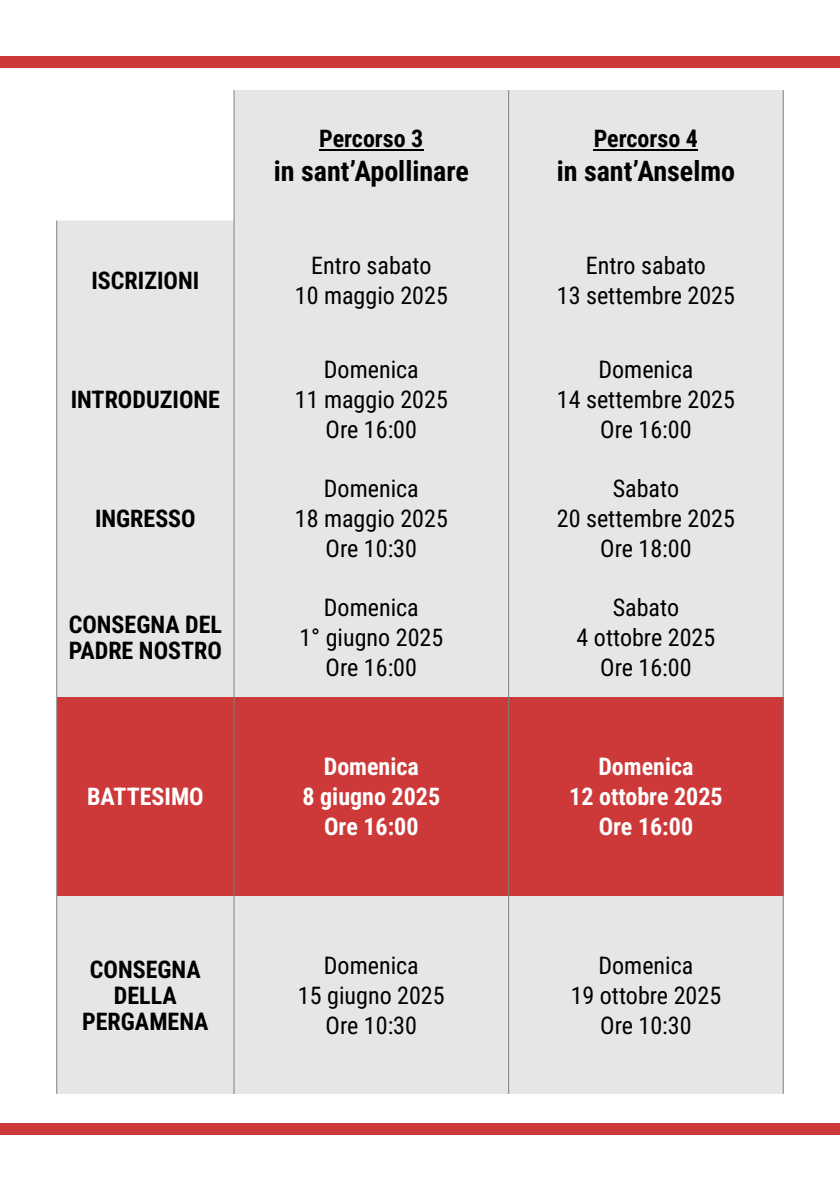
<style>
.page{position:relative;width:840px;height:1191px;background:#fff}
.page>*{position:absolute;margin:0;border:0;box-sizing:border-box;transform-origin:0 0}
.t1{font:700 28px "Roboto Condensed";color:#000}
.t2{font:24px/30px "Roboto Condensed";color:#000;text-align:center}
.t3{font:700 24px/26px "Roboto Condensed";color:#000}
.t4{font:700 24px/30px "Roboto Condensed";color:#fff;text-align:center}
</style>
<div class="page">
<div style="left:0;top:57px;width:839px;height:11px;background:#cd3939"></div>
<div style="left:0;top:1123px;width:839px;height:12px;background:#cd3939"></div>
<div style="left:57px;top:90px;width:725px;height:1003px;background:#e6e6e6"></div>
<div style="left:57px;top:697px;width:725px;height:198px;background:#cd3939"></div>
<hr style="left:319px;top:149px;width:104px;height:1px;background:#000">
<hr style="left:593px;top:149px;width:104px;height:1px;background:#000">
<hr style="left:233px;top:90px;width:1px;height:1003px;background:#808080">
<hr style="left:508px;top:90px;width:1px;height:1003px;background:#808080">
<hr style="left:782px;top:90px;width:1px;height:1003px;background:#808080">
<hr style="left:56px;top:220px;width:1px;height:873px;background:#808080">
<p class="t3" style="left:91px;top:270px;width:109px">ISCRIZIONI</p>
<p class="t3" style="left:71px;top:389px;width:151px">INTRODUZIONE</p>
<p class="t3" style="left:95px;top:508px;width:102px">INGRESSO</p>
<p class="t3" style="left:69px;top:614px;width:155px">CONSEGNA DEL<br>PADRE NOSTRO</p>
<p class="t4" style="left:87px;top:784px;width:118px">BATTESIMO</p>
<p class="t3" style="left:319px;top:128px;width:106px">Percorso 3</p>
<p class="t1" style="left:273px;top:160px;width:196px">in sant’Apollinare</p>
<p class="t3" style="left:593px;top:128px;width:106px">Percorso 4</p>
<p class="t1" style="left:556px;top:160px;width:180px">in sant’Anselmo</p>
<p class="t2" style="left:294px;top:253px;width:154px">Entro sabato<br>10 maggio 2025</p>
<p class="t2" style="left:556px;top:253px;width:180px">Entro sabato<br>13 settembre 2025</p>
<p class="t2" style="left:294px;top:357px;width:154px">Domenica<br>11 maggio 2025<br>Ore 16:00</p>
<p class="t2" style="left:556px;top:357px;width:180px">Domenica<br>14 settembre 2025<br>Ore 16:00</p>
<p class="t2" style="left:294px;top:476px;width:154px">Domenica<br>18 maggio 2025<br>Ore 10:30</p>
<p class="t2" style="left:556px;top:476px;width:180px">Sabato<br>20 settembre 2025<br>Ore 18:00</p>
<p class="t2" style="left:299px;top:595px;width:145px">Domenica<br>1° giugno 2025<br>Ore 16:00</p>
<p class="t2" style="left:576px;top:595px;width:140px">Sabato<br>4 ottobre 2025<br>Ore 16:00</p>
<p class="t4" style="left:302px;top:754px;width:139px">Domenica<br>8 giugno 2025<br>Ore 16:00</p>
<p class="t4" style="left:569px;top:754px;width:155px">Domenica<br>12 ottobre 2025<br>Ore 16:00</p>
<p class="t3" style="left:82px;top:958px;width:128px;text-align:center">CONSEGNA<br>DELLA<br>PERGAMENA</p>
<p class="t2" style="left:298px;top:952px;width:148px">Domenica<br>15 giugno 2025<br>Ore 10:30</p>
<p class="t2" style="left:570px;top:952px;width:152px">Domenica<br>19 ottobre 2025<br>Ore 10:30</p>
</div>
